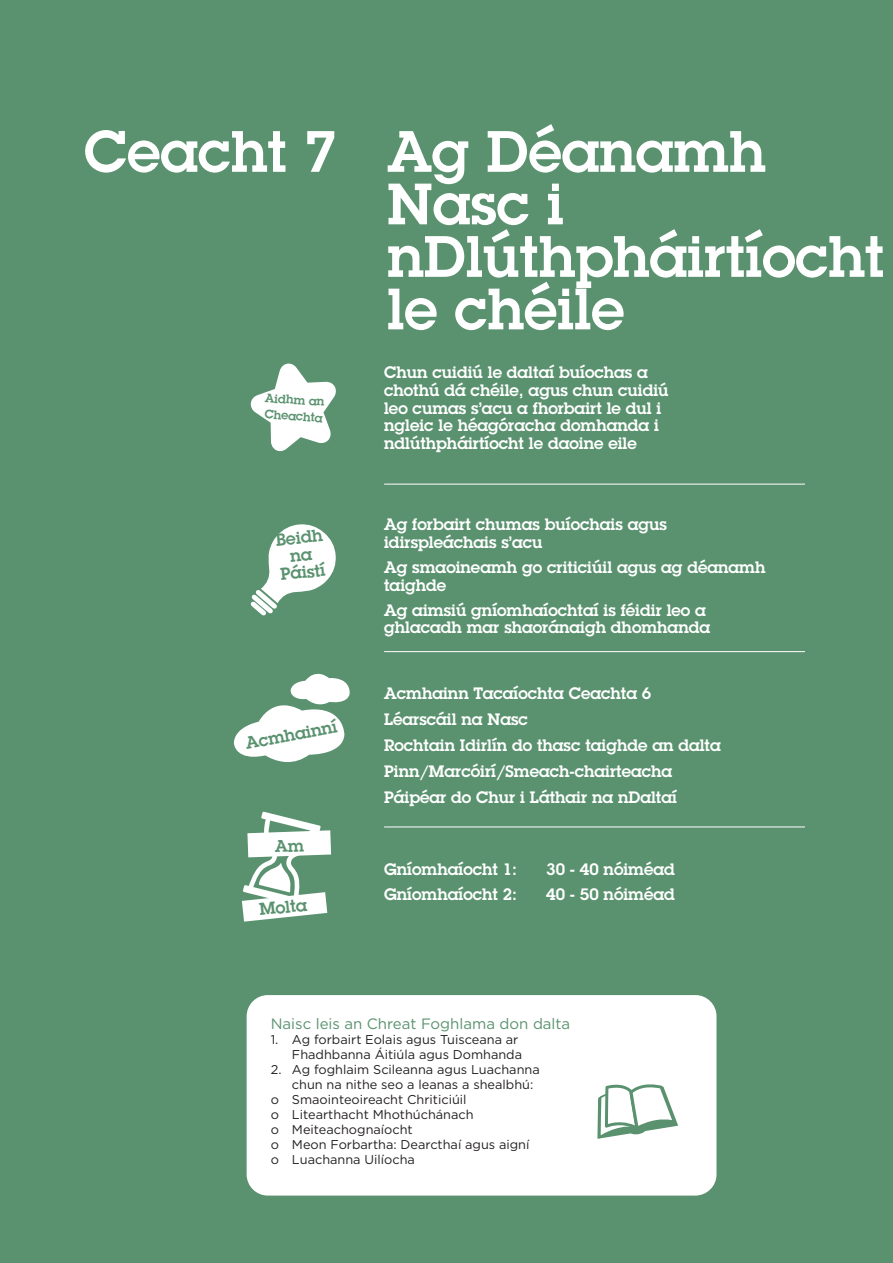
<style>
.page{position:relative;width:893px;height:1263px;background:#5a926f}
.page>*{position:absolute;margin:0;border:0;box-sizing:border-box;transform-origin:0 0}
.Subhead{font:600 57px/52.5px "Lubalin Graph";color:#fff}
.Main_Header{font:600 16.8px/17.5px "Lubalin Graph";color:#5a926f;text-align:center}
.Subhead-2{font:600 16.2px/17.5px "Lubalin Graph";color:#fff}
.Bullet{font:15px "Gotham";color:#5a926f}
.Bullet-2{font:12.75px/15px "Gotham";color:#231f20;text-align:right}
.Main_Header-2{font:600 12px "Lubalin Graph";color:#5a926f}
</style>
<div class="page">
<div style="left:247px;top:995px;width:469px;height:200px;background:#fff;border-radius:21px"></div>
<svg style="left:250px;top:364px;width:86px;height:87px"></svg>
<svg style="left:250px;top:524px;width:86px;height:92px"></svg>
<svg style="left:234px;top:673px;width:116px;height:89px"></svg>
<hr style="left:384px;top:484px;width:421px;height:1px;background:#fff">
<hr style="left:384px;top:651px;width:421px;height:1px;background:#fff">
<hr style="left:384px;top:826px;width:421px;height:1px;background:#fff">
<svg style="left:597px;top:1084px;width:81px;height:55px"></svg>
<svg style="left:242px;top:811px;width:89px;height:111px"></svg>
<p class="Subhead" style="left:84px;top:125px;width:255px">Ceacht 7</p>
<p class="Subhead" style="left:387px;top:125px;width:499px">Ag Déanamh<br>Nasc i nDlúthpháirtíocht le chéile</p>
<p class="Main_Header-2" style="left:266px;top:390px;width:61px;rotate:4deg">Aidhm an</p>
<p class="Main_Header-2" style="left:265px;top:406px;width:60px;rotate:4deg">Cheachta</p>
<p class="Main_Header" style="left:275px;top:531px;width:48px;rotate:-6deg">Beidh na<br>Páistí</p>
<p class="Main_Header" style="left:244px;top:735px;width:94px;rotate:-11deg">Acmhainní</p>
<p class="Main_Header" style="left:258px;top:900px;width:49px;rotate:-6deg">Molta</p>
<p class="Subhead-2" style="left:384px;top:364px;width:286px">Chun cuidiú le daltaí buíochas a chothú dá chéile, agus chun cuidiú leo cumas s’acu a fhorbairt le dul i ngleic le héagóracha domhanda i ndlúthpháirtíocht le daoine eile</p>
<p class="Subhead-2" style="left:384px;top:516px;width:284px">Ag forbairt chumas buíochais agus idirspleáchais s’acu</p>
<p class="Subhead-2" style="left:384px;top:558px;width:383px">Ag smaoineamh go criticiúil agus ag déanamh taighde</p>
<p class="Subhead-2" style="left:384px;top:601px;width:327px">Ag aimsiú gníomhaíochtaí is féidir leo a ghlacadh mar shaoránaigh dhomhanda</p>
<p class="Subhead-2" style="left:384px;top:684px;width:269px">Acmhainn Tacaíochta Ceachta 6</p>
<p class="Subhead-2" style="left:384px;top:710px;width:145px">Léarscáil na Nasc</p>
<p class="Subhead-2" style="left:384px;top:736px;width:338px">Rochtain Idirlín do thasc taighde an dalta</p>
<p class="Subhead-2" style="left:384px;top:762px;width:290px">Pinn/Marcóirí/Smeach-chairteacha</p>
<p class="Subhead-2" style="left:384px;top:788px;width:294px">Páipéar do Chur i Láthair na nDaltaí</p>
<p class="Subhead-2" style="left:384px;top:860px;width:134px">Gníomhaíocht 1:</p>
<p class="Subhead-2" style="left:546px;top:860px;width:130px">30 - 40 nóiméad</p>
<p class="Subhead-2" style="left:384px;top:885px;width:134px">Gníomhaíocht 2:</p>
<p class="Subhead-2" style="left:546px;top:885px;width:130px">40 - 50 nóiméad</p>
<p class="Bullet" style="left:271px;top:1015px;width:301px">Naisc leis an Chreat Foghlama don dalta</p>
<p class="Bullet-2" style="left:271px;top:1031px;width:253px">1. Ag forbairt Eolais agus Tuisceana ar<br>Fhadhbanna Áitiúla agus Domhanda</p>
<p class="Bullet-2" style="left:292px;top:1061px;width:249px;text-align:left;text-indent:-21px">2. Ag foghlaim Scileanna agus Luachanna chun na nithe seo a leanas a shealbhú:</p>
<p class="Bullet-2" style="left:271px;top:1091px;width:197px">o Smaointeoireacht Chriticiúil</p>
<p class="Bullet-2" style="left:271px;top:1106px;width:204px">o Litearthacht Mhothúchánach</p>
<p class="Bullet-2" style="left:271px;top:1121px;width:144px">o Meiteachognaíocht</p>
<p class="Bullet-2" style="left:271px;top:1136px;width:260px">o Meon Forbartha: Dearcthaí agus aigní</p>
<p class="Bullet-2" style="left:271px;top:1151px;width:146px">o Luachanna Uilíocha</p>
</div>
